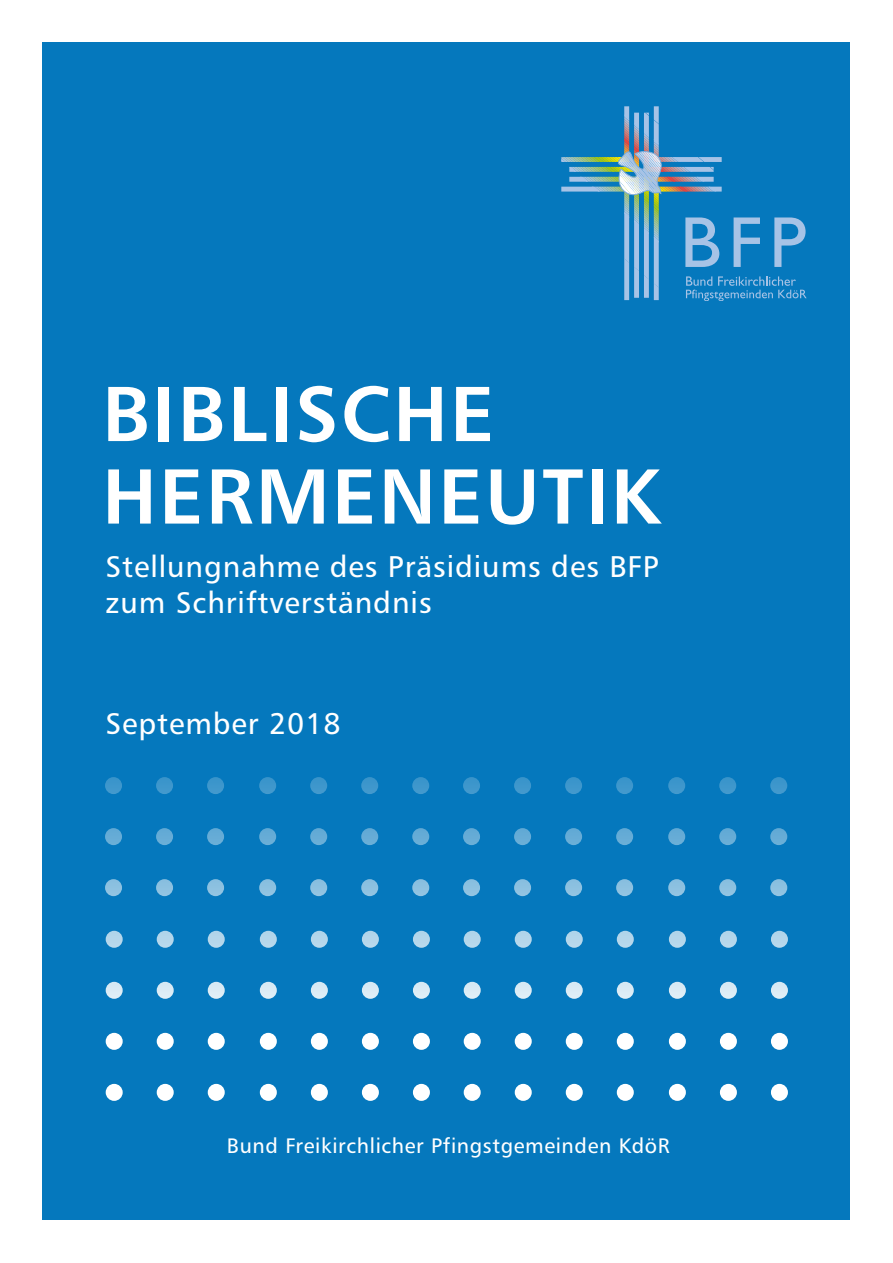
<style>
.page{position:relative;width:893px;height:1263px;background:#fff}
.page>*{position:absolute;margin:0;border:0;box-sizing:border-box;transform-origin:0 0}
.Titel-Cover{font:78px/82.5px "Humanist 777 BT Bold B";letter-spacing:.03em;color:#fff}
.Untertitel-Cover{font:30px/36px "Humanist 777 BT Roman B";letter-spacing:.03em;color:#fff}
.Untertitel-BFP-Cover{font:21px "Humanist 777 BT Roman B";letter-spacing:.03em;color:#fff}
</style>
<div class="page">
<div style="left:43px;top:43px;width:807px;height:1177px;background:#0578bd"></div>
<svg style="left:561px;top:106px;width:246px;height:194px"></svg>
<div style="left:105px;top:777px;width:17px;height:17px;background:#3e97cc;border-radius:50%"></div>
<div style="left:156px;top:777px;width:17px;height:17px;background:#3e97cc;border-radius:50%"></div>
<div style="left:207px;top:777px;width:17px;height:17px;background:#3e97cc;border-radius:50%"></div>
<div style="left:259px;top:777px;width:17px;height:17px;background:#3e97cc;border-radius:50%"></div>
<div style="left:310px;top:777px;width:17px;height:17px;background:#3e97cc;border-radius:50%"></div>
<div style="left:361px;top:777px;width:17px;height:17px;background:#3e97cc;border-radius:50%"></div>
<div style="left:412px;top:777px;width:17px;height:17px;background:#3e97cc;border-radius:50%"></div>
<div style="left:105px;top:828px;width:17px;height:17px;background:#66acd6;border-radius:50%"></div>
<div style="left:156px;top:828px;width:17px;height:17px;background:#66acd6;border-radius:50%"></div>
<div style="left:207px;top:828px;width:17px;height:17px;background:#66acd6;border-radius:50%"></div>
<div style="left:259px;top:828px;width:17px;height:17px;background:#66acd6;border-radius:50%"></div>
<div style="left:310px;top:828px;width:17px;height:17px;background:#66acd6;border-radius:50%"></div>
<div style="left:361px;top:828px;width:17px;height:17px;background:#66acd6;border-radius:50%"></div>
<div style="left:412px;top:828px;width:17px;height:17px;background:#66acd6;border-radius:50%"></div>
<div style="left:105px;top:879px;width:17px;height:17px;background:#8dc1e0;border-radius:50%"></div>
<div style="left:156px;top:879px;width:17px;height:17px;background:#8dc1e0;border-radius:50%"></div>
<div style="left:207px;top:879px;width:17px;height:17px;background:#8dc1e0;border-radius:50%"></div>
<div style="left:259px;top:879px;width:17px;height:17px;background:#8dc1e0;border-radius:50%"></div>
<div style="left:310px;top:879px;width:17px;height:17px;background:#8dc1e0;border-radius:50%"></div>
<div style="left:361px;top:879px;width:17px;height:17px;background:#8dc1e0;border-radius:50%"></div>
<div style="left:412px;top:879px;width:17px;height:17px;background:#8dc1e0;border-radius:50%"></div>
<div style="left:106px;top:931px;width:17px;height:17px;background:#b4d6eb;border-radius:50%"></div>
<div style="left:157px;top:931px;width:17px;height:17px;background:#b4d6eb;border-radius:50%"></div>
<div style="left:208px;top:931px;width:17px;height:17px;background:#b4d6eb;border-radius:50%"></div>
<div style="left:260px;top:931px;width:17px;height:17px;background:#b4d6eb;border-radius:50%"></div>
<div style="left:311px;top:931px;width:17px;height:17px;background:#b4d6eb;border-radius:50%"></div>
<div style="left:362px;top:931px;width:17px;height:17px;background:#b4d6eb;border-radius:50%"></div>
<div style="left:413px;top:931px;width:17px;height:17px;background:#b4d6eb;border-radius:50%"></div>
<div style="left:106px;top:982px;width:17px;height:17px;background:#daebf5;border-radius:50%"></div>
<div style="left:157px;top:982px;width:17px;height:17px;background:#daebf5;border-radius:50%"></div>
<div style="left:208px;top:982px;width:17px;height:17px;background:#daebf5;border-radius:50%"></div>
<div style="left:260px;top:982px;width:17px;height:17px;background:#daebf5;border-radius:50%"></div>
<div style="left:311px;top:982px;width:17px;height:17px;background:#daebf5;border-radius:50%"></div>
<div style="left:362px;top:982px;width:17px;height:17px;background:#daebf5;border-radius:50%"></div>
<div style="left:413px;top:982px;width:17px;height:17px;background:#daebf5;border-radius:50%"></div>
<div style="left:106px;top:1033px;width:17px;height:17px;background:#fff;border-radius:50%"></div>
<div style="left:157px;top:1033px;width:17px;height:17px;background:#fff;border-radius:50%"></div>
<div style="left:208px;top:1033px;width:17px;height:17px;background:#fff;border-radius:50%"></div>
<div style="left:260px;top:1033px;width:17px;height:17px;background:#fff;border-radius:50%"></div>
<div style="left:311px;top:1033px;width:17px;height:17px;background:#fff;border-radius:50%"></div>
<div style="left:362px;top:1033px;width:17px;height:17px;background:#fff;border-radius:50%"></div>
<div style="left:413px;top:1033px;width:17px;height:17px;background:#fff;border-radius:50%"></div>
<div style="left:106px;top:1084px;width:17px;height:17px;background:#fff;border-radius:50%"></div>
<div style="left:157px;top:1084px;width:17px;height:17px;background:#fff;border-radius:50%"></div>
<div style="left:208px;top:1084px;width:17px;height:17px;background:#fff;border-radius:50%"></div>
<div style="left:260px;top:1084px;width:17px;height:17px;background:#fff;border-radius:50%"></div>
<div style="left:311px;top:1084px;width:17px;height:17px;background:#fff;border-radius:50%"></div>
<div style="left:362px;top:1084px;width:17px;height:17px;background:#fff;border-radius:50%"></div>
<div style="left:413px;top:1084px;width:17px;height:17px;background:#fff;border-radius:50%"></div>
<div style="left:463px;top:777px;width:17px;height:17px;background:#3e97cc;border-radius:50%"></div>
<div style="left:514px;top:777px;width:17px;height:17px;background:#3e97cc;border-radius:50%"></div>
<div style="left:565px;top:777px;width:17px;height:17px;background:#3e97cc;border-radius:50%"></div>
<div style="left:616px;top:777px;width:17px;height:17px;background:#3e97cc;border-radius:50%"></div>
<div style="left:668px;top:777px;width:17px;height:17px;background:#3e97cc;border-radius:50%"></div>
<div style="left:719px;top:777px;width:17px;height:17px;background:#3e97cc;border-radius:50%"></div>
<div style="left:770px;top:777px;width:17px;height:17px;background:#3e97cc;border-radius:50%"></div>
<div style="left:463px;top:828px;width:17px;height:17px;background:#66acd6;border-radius:50%"></div>
<div style="left:514px;top:828px;width:17px;height:17px;background:#66acd6;border-radius:50%"></div>
<div style="left:565px;top:828px;width:17px;height:17px;background:#66acd6;border-radius:50%"></div>
<div style="left:616px;top:828px;width:17px;height:17px;background:#66acd6;border-radius:50%"></div>
<div style="left:668px;top:828px;width:17px;height:17px;background:#66acd6;border-radius:50%"></div>
<div style="left:719px;top:828px;width:17px;height:17px;background:#66acd6;border-radius:50%"></div>
<div style="left:770px;top:828px;width:17px;height:17px;background:#66acd6;border-radius:50%"></div>
<div style="left:463px;top:879px;width:17px;height:17px;background:#8dc1e0;border-radius:50%"></div>
<div style="left:514px;top:879px;width:17px;height:17px;background:#8dc1e0;border-radius:50%"></div>
<div style="left:565px;top:879px;width:17px;height:17px;background:#8dc1e0;border-radius:50%"></div>
<div style="left:616px;top:879px;width:17px;height:17px;background:#8dc1e0;border-radius:50%"></div>
<div style="left:668px;top:879px;width:17px;height:17px;background:#8dc1e0;border-radius:50%"></div>
<div style="left:719px;top:879px;width:17px;height:17px;background:#8dc1e0;border-radius:50%"></div>
<div style="left:770px;top:879px;width:17px;height:17px;background:#8dc1e0;border-radius:50%"></div>
<div style="left:464px;top:931px;width:17px;height:17px;background:#b4d6eb;border-radius:50%"></div>
<div style="left:515px;top:931px;width:17px;height:17px;background:#b4d6eb;border-radius:50%"></div>
<div style="left:566px;top:931px;width:17px;height:17px;background:#b4d6eb;border-radius:50%"></div>
<div style="left:617px;top:931px;width:17px;height:17px;background:#b4d6eb;border-radius:50%"></div>
<div style="left:669px;top:931px;width:17px;height:17px;background:#b4d6eb;border-radius:50%"></div>
<div style="left:720px;top:931px;width:17px;height:17px;background:#b4d6eb;border-radius:50%"></div>
<div style="left:771px;top:931px;width:17px;height:17px;background:#b4d6eb;border-radius:50%"></div>
<div style="left:464px;top:982px;width:17px;height:17px;background:#daebf5;border-radius:50%"></div>
<div style="left:515px;top:982px;width:17px;height:17px;background:#daebf5;border-radius:50%"></div>
<div style="left:566px;top:982px;width:17px;height:17px;background:#daebf5;border-radius:50%"></div>
<div style="left:617px;top:982px;width:17px;height:17px;background:#daebf5;border-radius:50%"></div>
<div style="left:669px;top:982px;width:17px;height:17px;background:#daebf5;border-radius:50%"></div>
<div style="left:720px;top:982px;width:17px;height:17px;background:#daebf5;border-radius:50%"></div>
<div style="left:771px;top:982px;width:17px;height:17px;background:#daebf5;border-radius:50%"></div>
<div style="left:464px;top:1033px;width:17px;height:17px;background:#fff;border-radius:50%"></div>
<div style="left:515px;top:1033px;width:17px;height:17px;background:#fff;border-radius:50%"></div>
<div style="left:566px;top:1033px;width:17px;height:17px;background:#fff;border-radius:50%"></div>
<div style="left:617px;top:1033px;width:17px;height:17px;background:#fff;border-radius:50%"></div>
<div style="left:669px;top:1033px;width:17px;height:17px;background:#fff;border-radius:50%"></div>
<div style="left:720px;top:1033px;width:17px;height:17px;background:#fff;border-radius:50%"></div>
<div style="left:771px;top:1033px;width:17px;height:17px;background:#fff;border-radius:50%"></div>
<div style="left:464px;top:1084px;width:17px;height:17px;background:#fff;border-radius:50%"></div>
<div style="left:515px;top:1084px;width:17px;height:17px;background:#fff;border-radius:50%"></div>
<div style="left:566px;top:1084px;width:17px;height:17px;background:#fff;border-radius:50%"></div>
<div style="left:617px;top:1084px;width:17px;height:17px;background:#fff;border-radius:50%"></div>
<div style="left:669px;top:1084px;width:17px;height:17px;background:#fff;border-radius:50%"></div>
<div style="left:720px;top:1084px;width:17px;height:17px;background:#fff;border-radius:50%"></div>
<div style="left:771px;top:1084px;width:17px;height:17px;background:#fff;border-radius:50%"></div>
<p class="Titel-Cover" style="left:102px;top:371px;width:559px">BIBLISCHE<br>HERMENEUTIK</p>
<p class="Untertitel-Cover" style="left:105px;top:548px;width:555px">Stellungnahme des Präsidiums des BFP zum Schriftverständnis</p>
<p class="Untertitel-Cover" style="left:105px;top:705px;width:237px">September 2018</p>
<p class="Untertitel-BFP-Cover" style="left:227px;top:1133px;width:444px">Bund Freikirchlicher Pfingstgemeinden KdöR</p>
</div>
